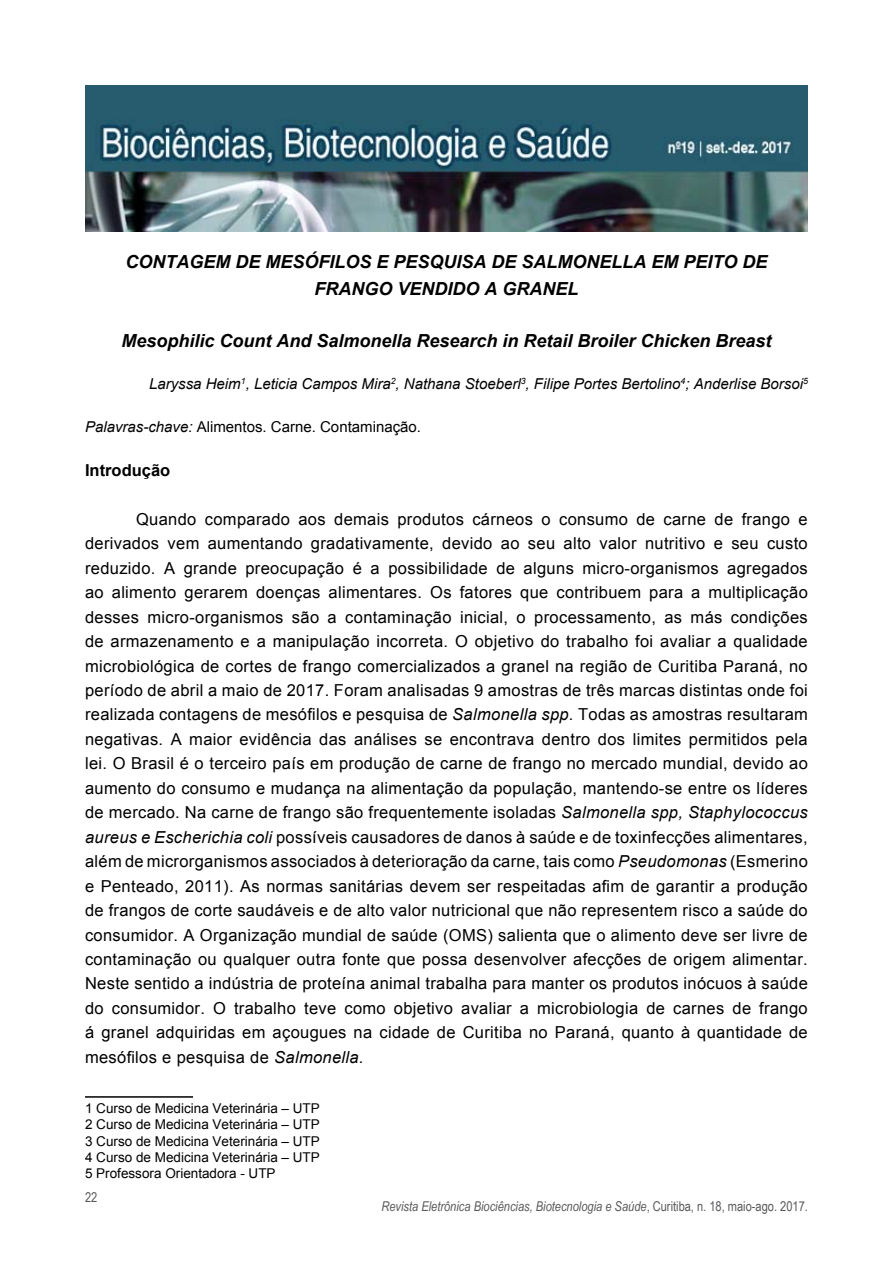
<style>
.page{position:relative;width:893px;height:1263px;background:#fff}
.page>*{position:absolute;margin:0;border:0;box-sizing:border-box;transform-origin:0 0}
.t1{font:italic 700 18px/27px "Arial";color:#000;text-align:center}
.t2{font:16.5px/24.5px "Arial";letter-spacing:.02em;color:#000;text-align:justify}
.t3{font:700 16.5px "Arial";color:#000}
.t4{font:italic 15px "Arial";color:#000}
.t5{font:15px "Arial";color:#000}
.t6{font:13.5px/16.2px "Arial";color:#000;text-align:justify}
.t7{font:italic 13.5px "Arial Narrow";color:#58595b}
.t8{font:13.5px "Arial Narrow";color:#58595b}
.s1{font-style:italic}
.s2{font-style:normal}
</style>
<div class="page">
<img style="left:85px;top:85px;width:723px;height:146px">
<hr style="left:85px;top:1096px;width:108px;height:2px;background:#000">
<p class="t1" style="left:125px;top:249px;width:644px">CONTAGEM DE MESÓFILOS E PESQUISA DE SALMONELLA EM PEITO DE<br>FRANGO VENDIDO A GRANEL</p>
<p class="t1" style="left:121px;top:328px;width:652px">Mesophilic Count And Salmonella Research in Retail Broiler Chicken Breast</p>
<p class="t4" style="left:149px;top:374px;width:660px">Laryssa Heim<sup>1</sup>, Leticia Campos Mira<sup>2</sup>, Nathana Stoeberl<sup>3</sup>, Filipe Portes Bertolino<sup>4</sup>; Anderlise Borsoi<sup>5</sup></p>
<p class="t5" style="left:85px;top:416px;width:337px"><span class="s1">Palavras-chave:</span> Alimentos. Carne. Contaminação.</p>
<p class="t3" style="left:85px;top:459px;width:87px">Introdução</p>
<p class="t2" style="left:85px;top:507px;width:724px;text-indent:51px">Quando comparado aos demais produtos cárneos o consumo de carne de frango e derivados vem aumentando gradativamente, devido ao seu alto valor nutritivo e seu custo reduzido. A grande preocupação é a possibilidade de alguns micro-organismos agregados ao alimento gerarem doenças alimentares. Os fatores que contribuem para a multiplicação desses micro-organismos são a contaminação inicial, o processamento, as más condições de armazenamento e a manipulação incorreta. O objetivo do trabalho foi avaliar a qualidade microbiológica de cortes de frango comercializados a granel na região de Curitiba Paraná, no período de abril a maio de 2017. Foram analisadas 9 amostras de três marcas distintas onde foi realizada contagens de mesófilos e pesquisa de <span class="s1">Salmonella spp.</span> Todas as amostras resultaram negativas. A maior evidência das análises se encontrava dentro dos limites permitidos pela lei. O Brasil é o terceiro país em produção de carne de frango no mercado mundial, devido ao aumento do consumo e mudança na alimentação da população, mantendo-se entre os líderes de mercado. Na carne de frango são frequentemente isoladas <span class="s1">Salmonella spp, Staphylococcus aureus e Escherichia coli</span> possíveis causadores de danos à saúde e de toxinfecções alimentares, além de microrganismos associados à deterioração da carne, tais como <span class="s1">Pseudomonas</span> (Esmerino e Penteado, 2011). As normas sanitárias devem ser respeitadas afim de garantir a produção de frangos de corte saudáveis e de alto valor nutricional que não representem risco a saúde do consumidor. A Organização mundial de saúde (OMS) salienta que o alimento deve ser livre de contaminação ou qualquer outra fonte que possa desenvolver afecções de origem alimentar.<br>Neste sentido a indústria de proteína animal trabalha para manter os produtos inócuos à saúde do consumidor. O trabalho teve como objetivo avaliar a microbiologia de carnes de frango á granel adquiridas em açougues na cidade de Curitiba no Paraná, quanto à quantidade de mesófilos e pesquisa de <span class="s1">Salmonella.</span></p>
<p class="t6" style="left:85px;top:1100px;width:236px">1 Curso de Medicina Veterinária – UTP 2 Curso de Medicina Veterinária – UTP 3 Curso de Medicina Veterinária – UTP 4 Curso de Medicina Veterinária – UTP 5 Professora Orientadora - UTP</p>
<p class="t8" style="left:85px;top:1187px;width:14px">22</p>
<p class="t7" style="left:381px;top:1197px;width:428px">Revista Eletrônica Biociências, Biotecnologia e Saúde<span class="s2">, Curitiba, n. 18, maio-ago. 2017.</span></p>
</div>
